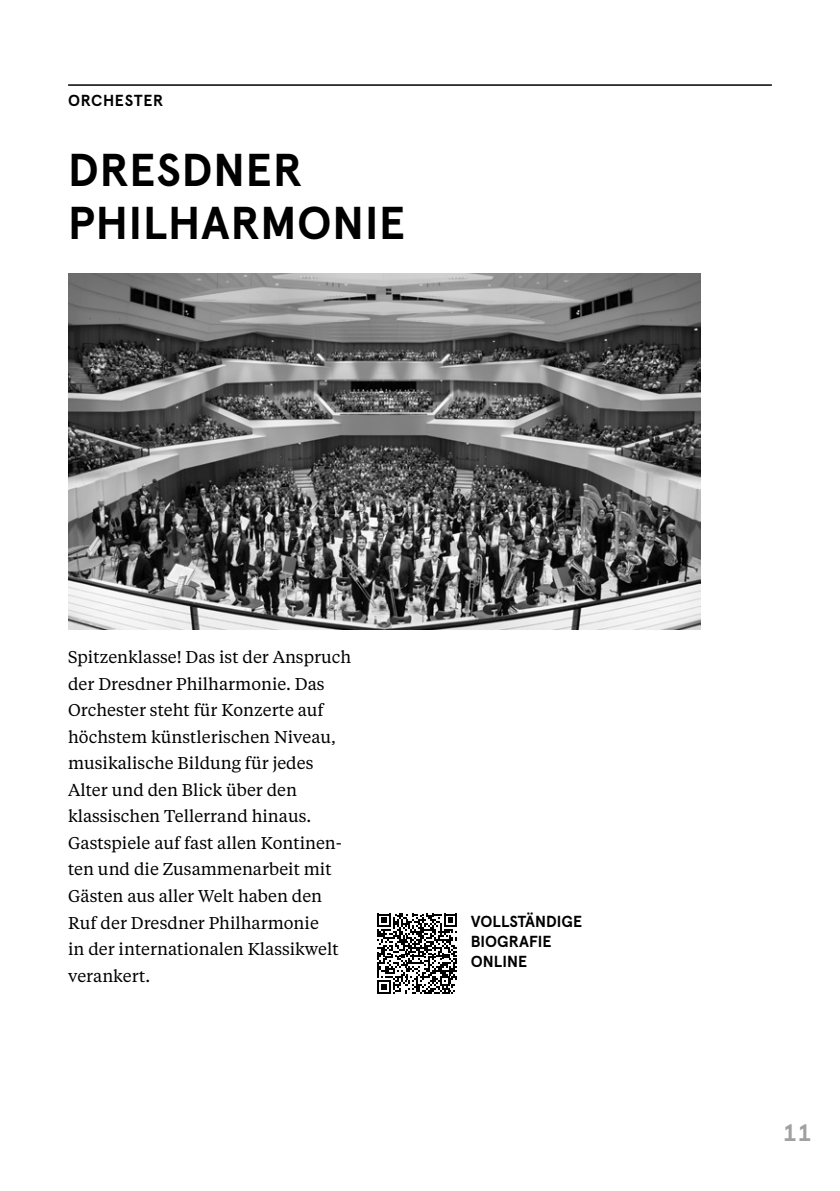
<style>
.page{position:relative;width:840px;height:1191px;background:#fff}
.page>*{position:absolute;margin:0;border:0;box-sizing:border-box;transform-origin:0 0}
.t1{font:46px/53px "Apercu Pro Bold 4";letter-spacing:.015em;color:#000}
.t2{font:700 24px "Apercu Mono Pro";color:#a0a0a0}
.t3{font:17px/26.6px "Tiempos Text Regular 2";color:#000}
.t4{font:16px/20px "Apercu Pro Bold 4";color:#000}
.t5{font:16px "Apercu Pro Bold 4";letter-spacing:.035em;color:#000}
</style>
<div class="page">
<svg style="left:377px;top:913px;width:80px;height:80px"></svg>
<img style="left:68px;top:273px;width:632px;height:356px">
<hr style="left:68px;top:84px;width:703px;height:2px;background:#000">
<p class="t5" style="left:68px;top:88px;width:97px">ORCHESTER</p>
<h1 class="t1" style="left:68px;top:140px;width:339px">DRESDNER<br>PHILHARMONIE</h1>
<p class="t3" style="left:68px;top:643px;width:284px">Spitzenklasse! Das ist der Anspruch der Dresdner Philharmonie. Das<br>Orchester steht für Konzerte auf höchstem künstlerischen Niveau, musikalische Bildung für jedes<br>Alter und den Blick über den klassischen Tellerrand hinaus.<br>Gastspiele auf fast allen Kontinen&shy;ten und die Zusammenarbeit mit<br>Gästen aus aller Welt haben den<br>Ruf der Dresdner Philharmonie<br>in der internationalen Klassikwelt verankert.</p>
<p class="t4" style="left:470px;top:910px;width:113px">VOLLSTÄNDIGE<br>BIOGRAFIE<br>ONLINE</p>
<h2 class="t2" style="left:781px;top:1113px;width:31px">11</h2>
</div>
